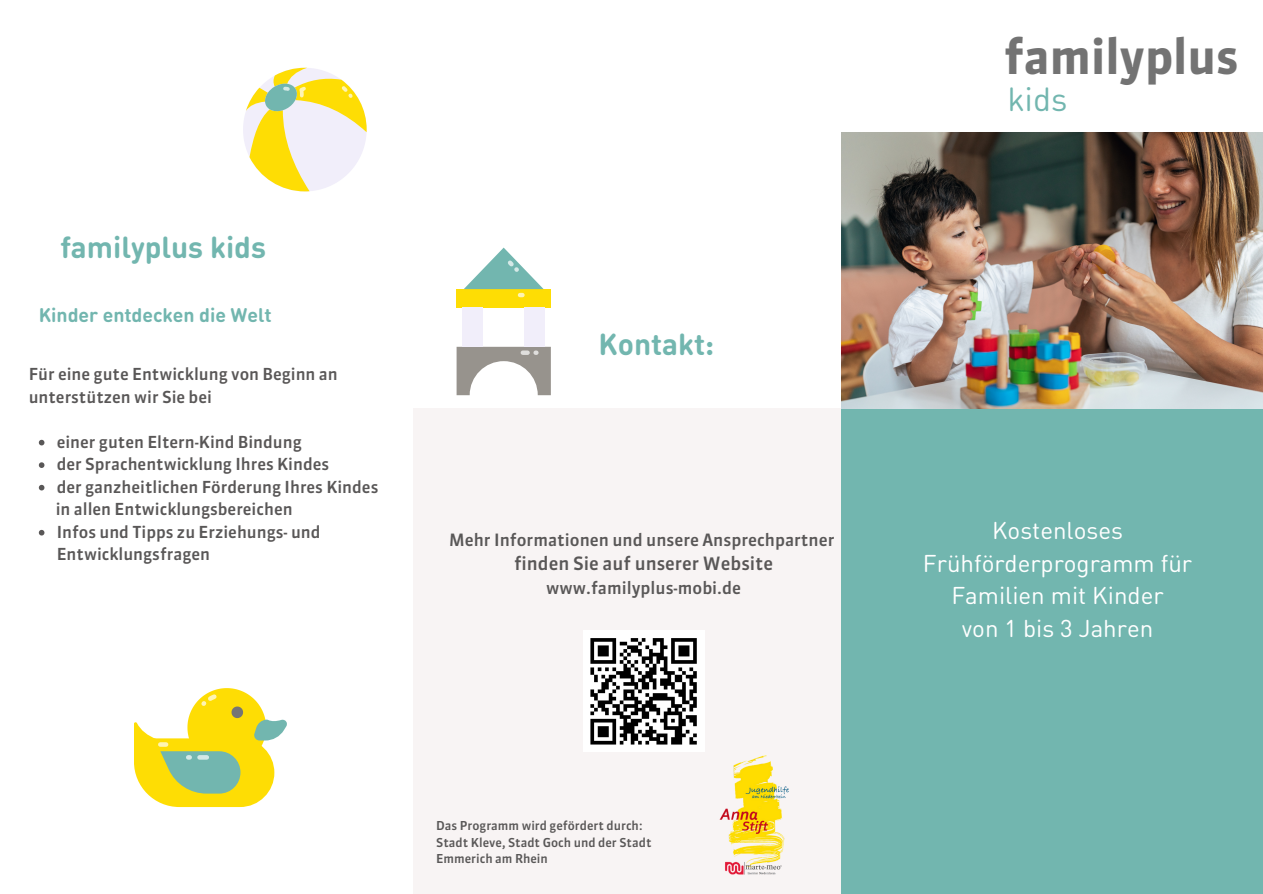
<style>
.page{position:relative;width:1263px;height:894px;background:#fff}
.page>*{position:absolute;margin:0;border:0;box-sizing:border-box;transform-origin:0 0}
.t1{font:700 48px "Sanuk OT";color:#737373}
.t2{font:33px "DIN Round Pro";color:#72b6af}
.t3{font:700 30px "DIN Round Pro";color:#72b6af}
.t4{font:24px/32.7px "DIN Round Pro";color:#fff;text-align:center}
.t5{font:700 19.5px "DIN Round Pro";color:#72b6af}
.t6{font:500 18.3px "Sanuk OT";color:#595757}
.t7{font:500 16.95px "Sanuk OT";color:#595757}
.t8{font:500 16.5px/22.5px "Sanuk OT";color:#595757}
.t9{font:500 12.3px/16.4px "Sanuk OT";color:#595757}
</style>
<div class="page">
<div style="left:413px;top:408px;width:429px;height:485px;background:#f8f4f4"></div>
<img style="left:842px;top:132px;width:421px;height:276px">
<div style="left:842px;top:408px;width:421px;height:485px;background:#72b6af"></div>
<div style="left:583px;top:630px;width:121px;height:121px;background:#fff"></div>
<svg style="left:590px;top:638px;width:107px;height:107px"></svg>
<svg style="left:134px;top:688px;width:153px;height:118px"></svg>
<svg style="left:457px;top:347px;width:94px;height:48px"></svg>
<div style="left:457px;top:289px;width:94px;height:18px;background:#fedd04"></div>
<div style="left:462px;top:307px;width:21px;height:40px;background:#f1eefa"></div>
<div style="left:524px;top:307px;width:21px;height:40px;background:#f1eefa"></div>
<svg style="left:464px;top:247px;width:80px;height:50px"></svg>
<svg style="left:243px;top:68px;width:124px;height:123px"></svg>
<img style="left:689px;top:751px;width:100px;height:124px">
<svg style="left:39px;top:439px;width:5px;height:6px"></svg>
<svg style="left:39px;top:462px;width:5px;height:6px"></svg>
<svg style="left:39px;top:484px;width:5px;height:6px"></svg>
<svg style="left:39px;top:529px;width:5px;height:6px"></svg>
<p class="t3" style="left:60px;top:227px;width:207px">familyplus kids</p>
<h1 class="t5" style="left:39px;top:301px;width:234px">Kinder entdecken die Welt</h1>
<h6 class="t8" style="left:29px;top:363px;width:311px">Für eine gute Entwicklung von Beginn an unterstützen wir Sie bei</h6>
<p class="t8" style="left:57px;top:430px;width:247px">einer guten Eltern-Kind Bindung</p>
<p class="t8" style="left:57px;top:453px;width:274px">der Sprachentwicklung Ihres Kindes</p>
<p class="t8" style="left:57px;top:475px;width:323px">der ganzheitlichen Förderung Ihres Kindes</p>
<h6 class="t8" style="left:56px;top:498px;width:238px">in allen Entwicklungsbereichen</h6>
<p class="t8" style="left:57px;top:520px;width:265px">Infos und Tipps zu Erziehungs- und<br>Entwicklungsfragen</p>
<h2 class="t3" style="left:598px;top:324px;width:117px">Kontakt:</h2>
<p class="t7" style="left:449px;top:529px;width:387px">Mehr Informationen und unsere Ansprechpartner</p>
<p class="t6" style="left:514px;top:551px;width:261px">finden Sie auf unserer Website</p>
<p class="t7" style="left:546px;top:577px;width:196px">www.familyplus-mobi.de</p>
<h6 class="t9" style="left:436px;top:817px;width:208px">Das Programm wird gefördert durch:</h6>
<p class="t9" style="left:436px;top:833px;width:217px">Stadt Kleve, Stadt Goch und der Stadt<br>Emmerich am Rhein</p>
<p class="t1" style="left:1004px;top:27px;width:236px">familyplus</p>
<h2 class="t2" style="left:1007px;top:77px;width:61px">kids</h2>
<h3 class="t4" style="left:923px;top:513px;width:271px">Kostenloses<br>Frühförderprogramm für<br>Familien mit Kinder<br>von 1 bis 3 Jahren</h3>
</div>
